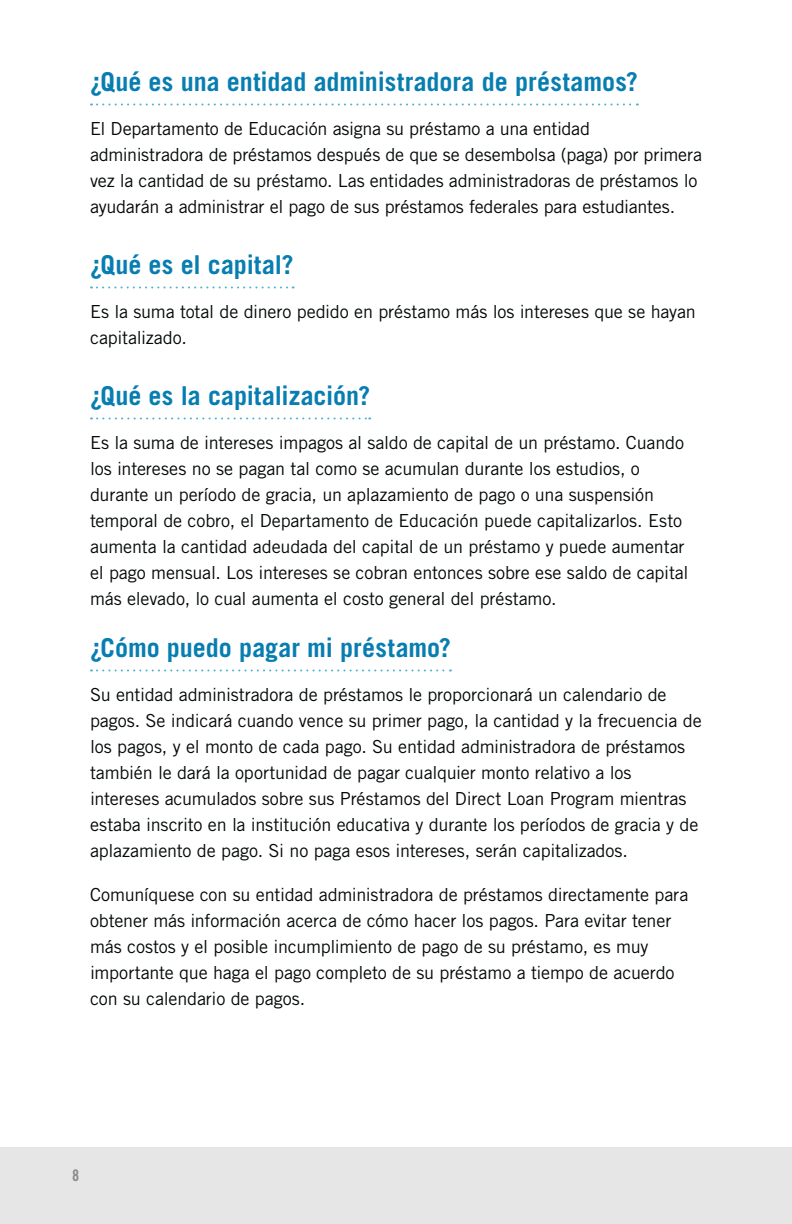
<style>
.page{position:relative;width:792px;height:1224px;background:#fff}
.page>*{position:absolute;margin:0;border:0;box-sizing:border-box;transform-origin:0 0}
.t1{font:700 26px "Trade Gothic LT Std";color:#077db1}
.t2{font:18px/26px "Trade Gothic LT Std";letter-spacing:-.01em;color:#040809}
.t3{font:16px "Trade Gothic LT Std Bd Cn 20";color:#8a898d}
</style>
<div class="page">
<div style="left:0;top:1147px;width:792px;height:77px;background:#e6e6e7"></div>
<svg style="left:91px;top:103px;width:547px;height:2px"></svg>
<svg style="left:91px;top:286px;width:203px;height:2px"></svg>
<svg style="left:91px;top:417px;width:279px;height:2px"></svg>
<svg style="left:91px;top:669px;width:360px;height:2px"></svg>
<h1 class="t1" style="left:90px;top:72px;width:549px">¿Qué es una entidad administradora de préstamos?</h1>
<p class="t2" style="left:90px;top:118px;width:614px">El Departamento de Educación asigna su préstamo a una entidad administradora de préstamos después de que se desembolsa (paga) por primera vez la cantidad de su préstamo. Las entidades administradoras de préstamos lo ayudarán a administrar el pago de sus préstamos federales para estudiantes.</p>
<h1 class="t1" style="left:90px;top:255px;width:205px">¿Qué es el capital?</h1>
<p class="t2" style="left:90px;top:301px;width:607px">Es la suma total de dinero pedido en préstamo más los intereses que se hayan capitalizado.</p>
<h1 class="t1" style="left:90px;top:386px;width:282px">¿Qué es la capitalización?</h1>
<p class="t2" style="left:90px;top:432px;width:600px">Es la suma de intereses impagos al saldo de capital de un préstamo. Cuando los intereses no se pagan tal como se acumulan durante los estudios, o durante un período de gracia, un aplazamiento de pago o una suspensión temporal de cobro, el Departamento de Educación puede capitalizarlos. Esto aumenta la cantidad adeudada del capital de un préstamo y puede aumentar el pago mensual. Los intereses se cobran entonces sobre ese saldo de capital más elevado, lo cual aumenta el costo general del préstamo.</p>
<h1 class="t1" style="left:90px;top:638px;width:363px">¿Cómo puedo pagar mi préstamo?</h1>
<p class="t2" style="left:90px;top:684px;width:613px">Su entidad administradora de préstamos le proporcionará un calendario de pagos. Se indicará cuando vence su primer pago, la cantidad y la frecuencia de los pagos, y el monto de cada pago. Su entidad administradora de préstamos también le dará la oportunidad de pagar cualquier monto relativo a los intereses acumulados sobre sus Préstamos del Direct Loan Program mientras estaba inscrito en la institución educativa y durante los períodos de gracia y de aplazamiento de pago. Si no paga esos intereses, serán capitalizados.</p>
<p class="t2" style="left:90px;top:884px;width:600px">Comuníquese con su entidad administradora de préstamos directamente para obtener más información acerca de cómo hacer los pagos. Para evitar tener más costos y el posible incumplimiento de pago de su préstamo, es muy importante que haga el pago completo de su préstamo a tiempo de acuerdo con su calendario de pagos.</p>
<p class="t3" style="left:72px;top:1166px;width:9px">8</p>
</div>
